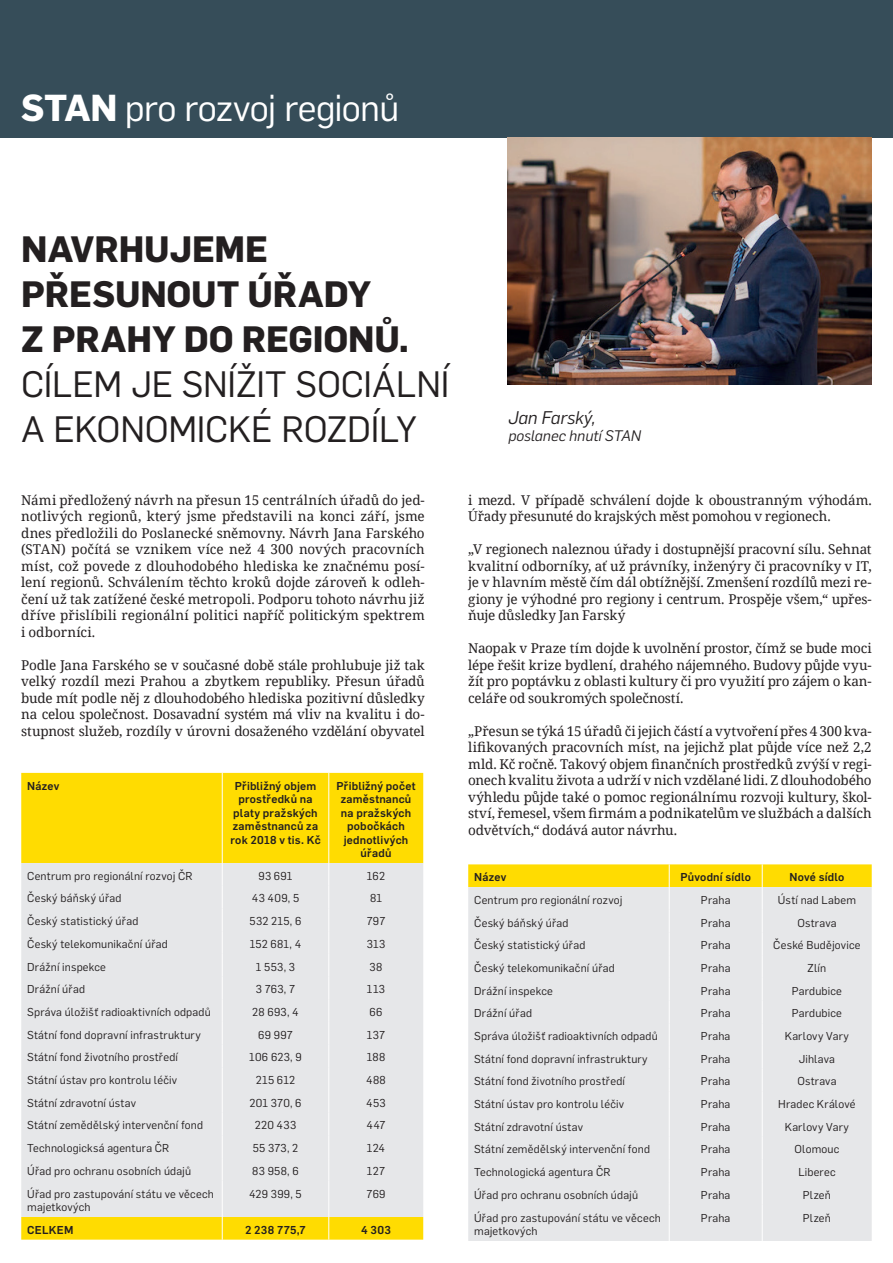
<style>
.page{position:relative;width:893px;height:1263px;background:#fff}
.page>*{position:absolute;margin:0;border:0;box-sizing:border-box;transform-origin:0 0}
.t1{font:36.9px "Flama";letter-spacing:-.02em;color:#fff}
.t2{font:700 36px/45px "Flama";letter-spacing:-.005em;color:#231f20}
.t3{font:36px/45px "Flama";letter-spacing:-.01em;color:#231f20}
.t4{font:italic 18px "Flama";letter-spacing:-.005em;color:#231f20}
.t5{font:italic 15px "Flama";color:#231f20}
.t6{font:13.5px/16.5px "Noto Serif";letter-spacing:-.015em;color:#231f20;text-align:justify}
.t7{font:11.25px/13.5px "Flama";letter-spacing:.02em;color:#231f20}
.t8{font:500 11.25px/13.5px "Flama";letter-spacing:.02em;color:#231f20;text-align:center}
.s1{font-weight:700}
</style>
<div class="page">
<div style="left:0;top:0;width:893px;height:138px;background:#364d59"></div>
<img style="left:508px;top:138px;width:364px;height:246px">
<div style="left:21px;top:773px;width:402px;height:466px;background:#ffdc01"></div>
<div style="left:21px;top:863px;width:402px;height:354px;background:#e6e7e9"></div>
<hr style="left:222px;top:773px;width:1px;height:90px;background:#fff">
<hr style="left:328px;top:773px;width:1px;height:90px;background:#fff">
<svg style="left:222px;top:863px;width:1px;height:318px"></svg>
<svg style="left:328px;top:863px;width:1px;height:318px"></svg>
<hr style="left:222px;top:1181px;width:1px;height:36px;background:#fff">
<hr style="left:328px;top:1181px;width:1px;height:36px;background:#fff">
<svg style="left:222px;top:1217px;width:1px;height:22px"></svg>
<svg style="left:328px;top:1217px;width:1px;height:22px"></svg>
<div style="left:468px;top:1205px;width:404px;height:36px;background:#e6e7e9"></div>
<svg style="left:468px;top:864px;width:404px;height:341px"></svg>
<hr style="left:669px;top:1205px;width:1px;height:36px;background:#fff">
<hr style="left:762px;top:1205px;width:1px;height:36px;background:#fff">
<h1 class="t1" style="left:21px;top:83px;width:379px"><span class="s1">STAN</span> pro rozvoj regionů</h1>
<h2 class="t2" style="left:21px;top:224px;width:389px">NAVRHUJEME<br>PŘESUNOUT ÚŘADY<br>Z PRAHY DO REGIONŮ.</h2>
<h2 class="t3" style="left:21px;top:359px;width:429px">CÍLEM JE SNÍŽIT SOCIÁLNÍ<br>A EKONOMICKÉ ROZDÍLY</h2>
<h3 class="t4" style="left:508px;top:406px;width:89px">Jan Farský,</h3>
<p class="t5" style="left:508px;top:425px;width:134px">poslanec hnutí STAN</p>
<p class="t6" style="left:21px;top:491px;width:405px">Námi předložený návrh na přesun 15 centrálních úřadů do jed&shy;notlivých regionů, který jsme představili na konci září, jsme dnes předložili do Poslanecké sněmovny. Návrh Jana Farského (STAN) počítá se vznikem více než 4 300 nových pracovních míst, což povede z dlouhodobého hlediska ke značnému posí&shy;lení regionů. Schválením těchto kroků dojde zároveň k odleh&shy;čení už tak zatížené české metropoli. Podporu tohoto návrhu již dříve přislíbili regionální politici napříč politickým spektrem i odborníci.</p>
<p class="t6" style="left:21px;top:656px;width:405px">Podle Jana Farského se v současné době stále prohlubuje již tak velký rozdíl mezi Prahou a zbytkem republiky. Přesun úřadů bude mít podle něj z dlouhodobého hlediska pozitivní důsledky na celou společnost. Dosavadní systém má vliv na kvalitu i do&shy;stupnost služeb, rozdíly v úrovni dosaženého vzdělání obyvatel</p>
<p class="t8" style="left:27px;top:778px;width:34px">Název</p>
<p class="t8" style="left:230px;top:778px;width:92px">Přibližný objem prostředků na platy pražských zaměstnanců za rok 2018 v tis. Kč</p>
<p class="t8" style="left:337px;top:778px;width:80px">Přibližný počet zaměstnanců na pražských pobočkách jednotlivých úřadů</p>
<p class="t7" style="left:27px;top:868px;width:167px">Centrum pro regionální rozvoj ČR</p>
<p class="t7" style="left:258px;top:868px;width:36px">93 691</p>
<p class="t7" style="left:367px;top:868px;width:20px">162</p>
<p class="t7" style="left:27px;top:891px;width:96px">Český báňský úřad</p>
<p class="t7" style="left:252px;top:891px;width:49px">43 409, 5</p>
<p class="t7" style="left:370px;top:891px;width:14px">81</p>
<p class="t7" style="left:27px;top:914px;width:113px">Český statistický úřad</p>
<p class="t7" style="left:250px;top:914px;width:53px">532 215, 6</p>
<p class="t7" style="left:367px;top:914px;width:20px">797</p>
<p class="t7" style="left:27px;top:936px;width:142px">Český telekomunikační úřad</p>
<p class="t7" style="left:250px;top:936px;width:53px">152 681, 4</p>
<p class="t7" style="left:367px;top:936px;width:20px">313</p>
<p class="t7" style="left:27px;top:959px;width:80px">Drážní inspekce</p>
<p class="t7" style="left:256px;top:959px;width:41px">1 553, 3</p>
<p class="t7" style="left:370px;top:959px;width:14px">38</p>
<p class="t7" style="left:27px;top:982px;width:59px">Drážní úřad</p>
<p class="t7" style="left:256px;top:982px;width:41px">3 763, 7</p>
<p class="t7" style="left:367px;top:982px;width:20px">113</p>
<p class="t7" style="left:27px;top:1004px;width:185px">Správa úložišť radioaktivních odpadů</p>
<p class="t7" style="left:252px;top:1004px;width:48px">28 693, 4</p>
<p class="t7" style="left:370px;top:1004px;width:14px">66</p>
<p class="t7" style="left:27px;top:1027px;width:175px">Státní fond dopravní infrastruktury</p>
<p class="t7" style="left:258px;top:1027px;width:36px">69 997</p>
<p class="t7" style="left:367px;top:1027px;width:20px">137</p>
<p class="t7" style="left:27px;top:1050px;width:152px">Státní fond životního prostředí</p>
<p class="t7" style="left:249px;top:1050px;width:54px">106 623, 9</p>
<p class="t7" style="left:367px;top:1050px;width:20px">188</p>
<p class="t7" style="left:27px;top:1072px;width:152px">Státní ústav pro kontrolu léčiv</p>
<p class="t7" style="left:256px;top:1072px;width:41px">215 612</p>
<p class="t7" style="left:366px;top:1072px;width:21px">488</p>
<p class="t7" style="left:27px;top:1095px;width:110px">Státní zdravotní ústav</p>
<p class="t7" style="left:249px;top:1095px;width:54px">201 370, 6</p>
<p class="t7" style="left:366px;top:1095px;width:21px">453</p>
<p class="t7" style="left:27px;top:1118px;width:177px">Státní zemědělský intervenční fond</p>
<p class="t7" style="left:255px;top:1118px;width:43px">220 433</p>
<p class="t7" style="left:366px;top:1118px;width:21px">447</p>
<p class="t7" style="left:27px;top:1141px;width:144px">Technologicksá agentura ČR</p>
<p class="t7" style="left:253px;top:1141px;width:47px">55 373, 2</p>
<p class="t7" style="left:367px;top:1141px;width:20px">124</p>
<p class="t7" style="left:27px;top:1163px;width:165px">Úřad pro ochranu osobních údajů</p>
<p class="t7" style="left:252px;top:1163px;width:48px">83 958, 6</p>
<p class="t7" style="left:367px;top:1163px;width:20px">127</p>
<p class="t7" style="left:27px;top:1186px;width:188px">Úřad pro zastupování státu ve věcech majetkových</p>
<p class="t7" style="left:249px;top:1186px;width:54px">429 399, 5</p>
<p class="t7" style="left:366px;top:1186px;width:21px">769</p>
<p class="t8" style="left:27px;top:1222px;width:48px">CELKEM</p>
<p class="t8" style="left:245px;top:1222px;width:62px">2 238 775,7</p>
<p class="t8" style="left:361px;top:1222px;width:31px">4 303</p>
<p class="t6" style="left:468px;top:491px;width:405px">i mezd. V případě schválení dojde k oboustranným výhodám.<br>Úřady přesunuté do krajských měst pomohou v regionech.</p>
<p class="t6" style="left:468px;top:540px;width:405px">„V regionech naleznou úřady i dostupnější pracovní sílu. Sehnat kvalitní odborníky, ať už právníky, inženýry či pracovníky v IT, je v hlavním městě čím dál obtížnější. Zmenšení rozdílů mezi re&shy;giony je výhodné pro regiony i centrum. Prospěje všem,“ upřes&shy;ňuje důsledky Jan Farský</p>
<p class="t6" style="left:468px;top:639px;width:405px">Naopak v Praze tím dojde k uvolnění prostor, čímž se bude moci lépe řešit krize bydlení, drahého nájemného. Budovy půjde vyu&shy;žít pro poptávku z oblasti kultury či pro využití pro zájem o kan&shy;celáře od soukromých společností.</p>
<p class="t6" style="left:468px;top:722px;width:405px">„Přesun se týká 15 úřadů či jejich částí a vytvoření přes 4 300 kva&shy;lifikovaných pracovních míst, na jejichž plat půjde více než 2,2 mld. Kč ročně. Takový objem finančních prostředků zvýší v regi&shy;onech kvalitu života a udrží v nich vzdělané lidi. Z dlouhodobého výhledu půjde také o pomoc regionálnímu rozvoji kultury, škol&shy;ství, řemesel, všem firmám a podnikatelům ve službách a dalších odvětvích,“ dodává autor návrhu.</p>
<p class="t8" style="left:474px;top:869px;width:34px">Název</p>
<p class="t8" style="left:680px;top:869px;width:72px">Původní sídlo</p>
<p class="t8" style="left:790px;top:869px;width:56px">Nové sídlo</p>
<p class="t7" style="left:474px;top:892px;width:150px">Centrum pro regionální rozvoj</p>
<p class="t7" style="left:701px;top:892px;width:31px">Praha</p>
<p class="t7" style="left:778px;top:892px;width:80px">Ústí nad Labem</p>
<p class="t7" style="left:474px;top:915px;width:96px">Český báňský úřad</p>
<p class="t7" style="left:701px;top:915px;width:31px">Praha</p>
<p class="t7" style="left:797px;top:915px;width:41px">Ostrava</p>
<p class="t7" style="left:474px;top:938px;width:113px">Český statistický úřad</p>
<p class="t7" style="left:701px;top:938px;width:31px">Praha</p>
<p class="t7" style="left:773px;top:938px;width:89px">České Budějovice</p>
<p class="t7" style="left:474px;top:960px;width:142px">Český telekomunikační úřad</p>
<p class="t7" style="left:701px;top:960px;width:31px">Praha</p>
<p class="t7" style="left:808px;top:960px;width:20px">Zlín</p>
<p class="t7" style="left:474px;top:983px;width:80px">Drážní inspekce</p>
<p class="t7" style="left:701px;top:983px;width:31px">Praha</p>
<p class="t7" style="left:792px;top:983px;width:52px">Pardubice</p>
<p class="t7" style="left:474px;top:1006px;width:59px">Drážní úřad</p>
<p class="t7" style="left:701px;top:1006px;width:31px">Praha</p>
<p class="t7" style="left:792px;top:1006px;width:52px">Pardubice</p>
<p class="t7" style="left:474px;top:1028px;width:185px">Správa úložišť radioaktivních odpadů</p>
<p class="t7" style="left:701px;top:1028px;width:31px">Praha</p>
<p class="t7" style="left:785px;top:1028px;width:65px">Karlovy Vary</p>
<p class="t7" style="left:474px;top:1051px;width:175px">Státní fond dopravní infrastruktury</p>
<p class="t7" style="left:701px;top:1051px;width:31px">Praha</p>
<p class="t7" style="left:799px;top:1051px;width:38px">Jihlava</p>
<p class="t7" style="left:474px;top:1074px;width:152px">Státní fond životního prostředí</p>
<p class="t7" style="left:701px;top:1074px;width:31px">Praha</p>
<p class="t7" style="left:797px;top:1074px;width:41px">Ostrava</p>
<p class="t7" style="left:474px;top:1096px;width:152px">Státní ústav pro kontrolu léčiv</p>
<p class="t7" style="left:701px;top:1096px;width:31px">Praha</p>
<p class="t7" style="left:778px;top:1096px;width:79px">Hradec Králové</p>
<p class="t7" style="left:474px;top:1119px;width:110px">Státní zdravotní ústav</p>
<p class="t7" style="left:701px;top:1119px;width:31px">Praha</p>
<p class="t7" style="left:785px;top:1119px;width:65px">Karlovy Vary</p>
<p class="t7" style="left:474px;top:1142px;width:177px">Státní zemědělský intervenční fond</p>
<p class="t7" style="left:701px;top:1142px;width:31px">Praha</p>
<p class="t7" style="left:794px;top:1142px;width:46px">Olomouc</p>
<p class="t7" style="left:474px;top:1165px;width:138px">Technologická agentura ČR</p>
<p class="t7" style="left:701px;top:1165px;width:31px">Praha</p>
<p class="t7" style="left:798px;top:1165px;width:39px">Liberec</p>
<p class="t7" style="left:474px;top:1187px;width:165px">Úřad pro ochranu osobních údajů</p>
<p class="t7" style="left:701px;top:1187px;width:31px">Praha</p>
<p class="t7" style="left:803px;top:1187px;width:30px">Plzeň</p>
<p class="t7" style="left:474px;top:1210px;width:188px">Úřad pro zastupování státu ve věcech majetkových</p>
<p class="t7" style="left:701px;top:1210px;width:31px">Praha</p>
<p class="t7" style="left:803px;top:1210px;width:30px">Plzeň</p>
</div>
